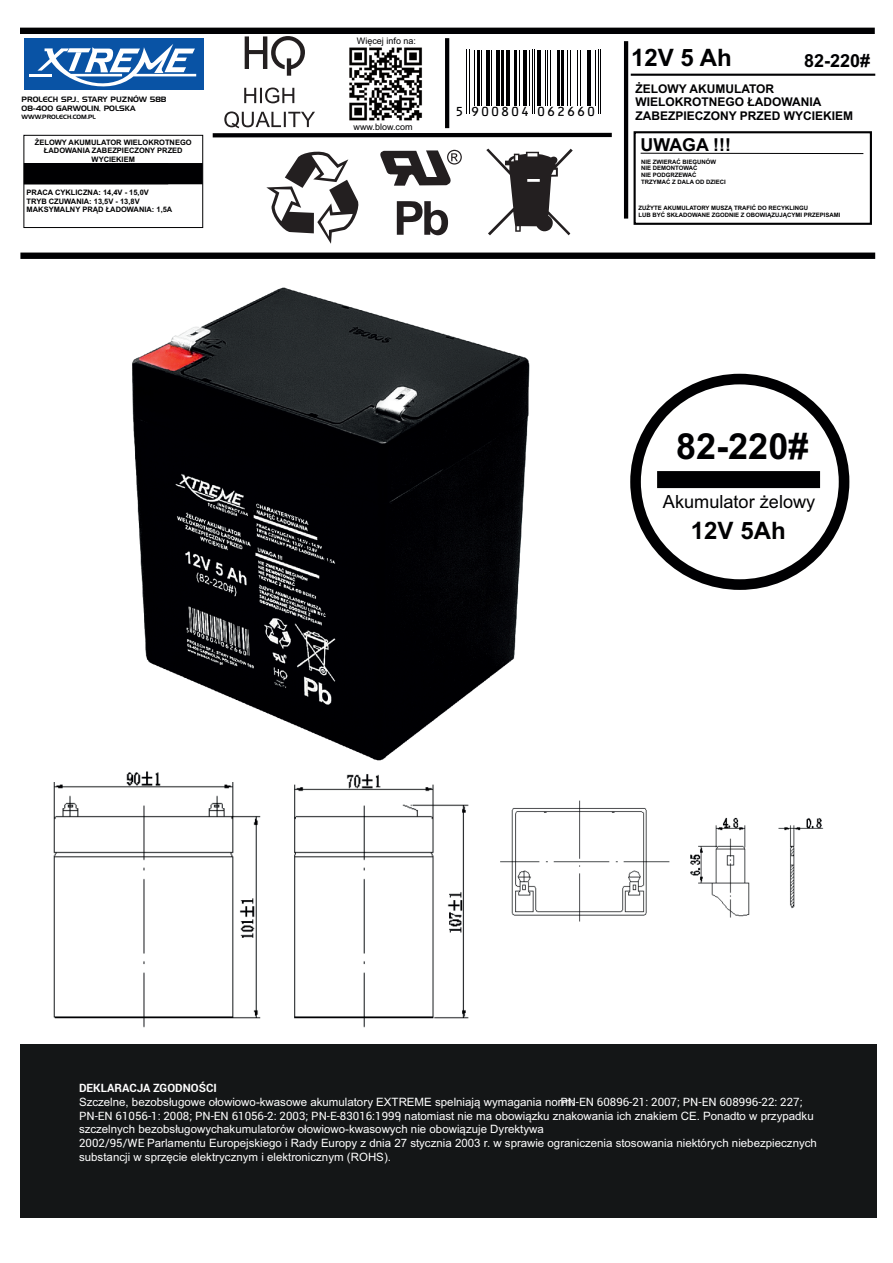
<style>
.page{position:relative;width:893px;height:1263px;background:#fff}
.page>*{position:absolute;margin:0;border:0;box-sizing:border-box;transform-origin:0 0}
.t1{font:700 36px "Arial";color:#000002}
.t2{font:700 24px "Arial";color:#000002}
.t3{font:18.15px "Arial";color:#000002}
.t4{font:700 18px "Arial";color:#000002}
.t5{font:700 17.85px "Arial";color:#000002}
.t6{font:14.55px "OCRB10 Pitch BT";letter-spacing:.095em;color:#000002}
.t7{font:700 12px/13.4px "Arial";color:#000002}
.t8{font:11.55px/13.8px "Arial";color:#fff}
.t9{font:11.55px "Roboto";color:#fff}
.t10{font:700 11.55px "Roboto";color:#fff}
.t11{font:9px "Arial";color:#000002}
.t12{font:700 7.5px/8.4px "Arial";color:#000002;text-align:center}
.t13{font:7.5px/9px "Handel Gothic BT";color:#000002}
.t14{font:700 6px/6.8px "Arial";color:#000002}
.t15{font:6px "Handel Gothic BT";color:#000002}
.s1{font-family:"Roboto"}
</style>
<div class="page">
<div style="left:25px;top:39px;width:179px;height:51px;background:#0953a5"></div>
<hr style="left:29px;top:74px;width:23px;height:2px;background:#fff">
<svg style="left:37px;top:44px;width:159px;height:43px"></svg>
<div style="left:23px;top:135px;width:180px;height:93px;border:1px solid #000002"></div>
<div style="left:20px;top:28px;width:855px;height:6px;background:#000002"></div>
<div style="left:20px;top:253px;width:855px;height:6px;background:#000002"></div>
<hr style="left:624px;top:41px;width:4px;height:178px;background:#000002">
<hr style="left:445px;top:38px;width:4px;height:90px;background:#000002">
<hr style="left:631px;top:74px;width:244px;height:2px;background:#000002">
<img style="left:349px;top:47px;width:73px;height:41px">
<svg style="left:245px;top:36px;width:60px;height:40px"></svg>
<svg style="left:212px;top:88px;width:400px;height:50px"></svg>
<div style="left:24px;top:163px;width:179px;height:21px;background:#000002"></div>
<div style="left:453px;top:48px;width:162px;height:74px;background:#fff"></div>
<hr style="left:466px;top:50px;width:1px;height:64px;background:#000002">
<hr style="left:469px;top:50px;width:1px;height:64px;background:#000002">
<hr style="left:474px;top:50px;width:1px;height:55px;background:#000002">
<hr style="left:477px;top:50px;width:2px;height:55px;background:#000002">
<hr style="left:482px;top:50px;width:1px;height:55px;background:#000002">
<hr style="left:486px;top:50px;width:3px;height:55px;background:#000002">
<hr style="left:492px;top:50px;width:1px;height:55px;background:#000002">
<hr style="left:496px;top:50px;width:4px;height:55px;background:#000002">
<hr style="left:502px;top:50px;width:2px;height:55px;background:#000002">
<hr style="left:506px;top:50px;width:3px;height:55px;background:#000002">
<hr style="left:515px;top:50px;width:2px;height:55px;background:#000002">
<hr style="left:519px;top:50px;width:1px;height:55px;background:#000002">
<hr style="left:523px;top:50px;width:4px;height:55px;background:#000002">
<hr style="left:529px;top:50px;width:1px;height:55px;background:#000002">
<hr style="left:532px;top:50px;width:1px;height:64px;background:#000002">
<hr style="left:535px;top:50px;width:1px;height:64px;background:#000002">
<hr style="left:537px;top:50px;width:4px;height:55px;background:#000002">
<hr style="left:545px;top:50px;width:1px;height:55px;background:#000002">
<hr style="left:547px;top:50px;width:1px;height:55px;background:#000002">
<hr style="left:550px;top:50px;width:1px;height:55px;background:#000002">
<hr style="left:558px;top:50px;width:2px;height:55px;background:#000002">
<hr style="left:562px;top:50px;width:2px;height:55px;background:#000002">
<hr style="left:567px;top:50px;width:1px;height:55px;background:#000002">
<hr style="left:570px;top:50px;width:1px;height:55px;background:#000002">
<hr style="left:578px;top:50px;width:1px;height:55px;background:#000002">
<hr style="left:580px;top:50px;width:1px;height:55px;background:#000002">
<hr style="left:588px;top:50px;width:3px;height:55px;background:#000002">
<hr style="left:595px;top:50px;width:1px;height:55px;background:#000002">
<hr style="left:598px;top:50px;width:1px;height:64px;background:#000002">
<hr style="left:601px;top:50px;width:1px;height:64px;background:#000002">
<div style="left:634px;top:131px;width:238px;height:94px;border:2px solid #000002"></div>
<hr style="left:641px;top:153px;width:222px;height:1px;background:#000002">
<svg style="left:397px;top:201px;width:51px;height:34px"></svg>
<svg style="left:266px;top:151px;width:93px;height:93px"></svg>
<svg style="left:380px;top:150px;width:82px;height:36px"></svg>
<svg style="left:486px;top:149px;width:87px;height:86px"></svg>
<img style="left:132px;top:287px;width:525px;height:474px">
<div style="left:630px;top:374px;width:219px;height:216px;border:11px solid #000002;border-radius:50%"></div>
<div style="left:657px;top:471px;width:163px;height:17px;background:#000002"></div>
<img style="left:39px;top:771px;width:439px;height:274px">
<img style="left:501px;top:800px;width:323px;height:122px">
<div style="left:20px;top:1045px;width:856px;height:173px;background:#141617"></div>
<p class="t13" style="left:22px;top:96px;width:146px">PROLECH SP.J., STARY PUZNÓW 58B<br>08-400 GARWOLIN, POLSKA</p>
<p class="t15" style="left:22px;top:114px;width:76px">WWW.PROLECH.COM.PL</p>
<p class="t12" style="left:35px;top:139px;width:158px">ŻELOWY AKUMULATOR WIELOKROTNEGO<br>ŁADOWANIA ZABEZPIECZONY PRZED<br>WYCIEKIEM</p>
<p class="t12" style="left:27px;top:189px;width:147px;text-align:left">PRACA CYKLICZNA: 14,4V - 15,0V<br>TRYB CZUWANIA: 13,5V - 13,8V<br>MAKSYMALNY PRĄD ŁADOWANIA: 1,5A</p>
<p class="t11" style="left:357px;top:38px;width:61px">Więcej info na:</p>
<p class="t11" style="left:354px;top:124px;width:61px">www.blow.com</p>
<p class="t6" style="left:455px;top:105px;width:142px">5 900804 062660</p>
<h2 class="t2" style="left:631px;top:49px;width:102px">12V 5 Ah</h2>
<h3 class="t4" style="left:804px;top:54px;width:68px">82-220#</h3>
<p class="t7" style="left:635px;top:83px;width:219px">ŻELOWY AKUMULATOR<br>WIELOKROTNEGO ŁADOWANIA<br>ZABEZPIECZONY PRZED WYCIEKIEM</p>
<h3 class="t5" style="left:641px;top:138px;width:92px">UWAGA !!!</h3>
<p class="t14" style="left:641px;top:159px;width:86px">NIE ZWIERAĆ BIEGUNÓW<br>NIE DEMONTOWAĆ<br>NIE PODGRZEWAĆ<br>TRZYMAĆ Z DALA OD DZIECI</p>
<p class="t14" style="left:639px;top:205px;width:204px">ZUŻYTE AKUMULATORY MUSZĄ TRAFIĆ DO RECYKLINGU<br>LUB BYĆ SKŁADOWANE ZGODNIE Z OBOWIĄZUJĄCYMI PRZEPISAMI</p>
<h1 class="t1" style="left:676px;top:433px;width:134px">82-220#</h1>
<h3 class="t3" style="left:663px;top:495px;width:154px">Akumulator żelowy</h3>
<h2 class="t2" style="left:691px;top:521px;width:96px">12V 5Ah</h2>
<p class="t10" style="left:79px;top:1080px;width:139px">DEKLARACJA ZGODNOŚCI</p>
<p class="t8" style="left:79px;top:1096px;width:497px">Szczelne, bezobsługowe ołowiowo-kwasowe akumulatory EXTREME spelniają wymagania norm:</p>
<p class="t9" style="left:560px;top:1094px;width:244px">PN-EN 60896-21: 2007; PN-EN 608996-22: 227;</p>
<p class="t8" style="left:79px;top:1110px;width:739px"><span class="s1">PN-EN 61056-1: 2008; PN-EN 61056-2: 2003; PN-E-83016:1999</span>, natomiast nie ma obowiązku znakowania ich znakiem CE. Ponadto w przypadku szczelnych bezobsługowychakumulatorów ołowiowo-kwasowych nie obowiązuje Dyrektywa<br><span class="s1">2002/95/WE</span> Parlamentu Europejskiego i Rady Europy z dnia 27 stycznia 2003 r. w sprawie ograniczenia stosowania niektórych niebezpiecznych substancji w sprzęcie elektrycznym i elektronicznym (ROHS).</p>
</div>
